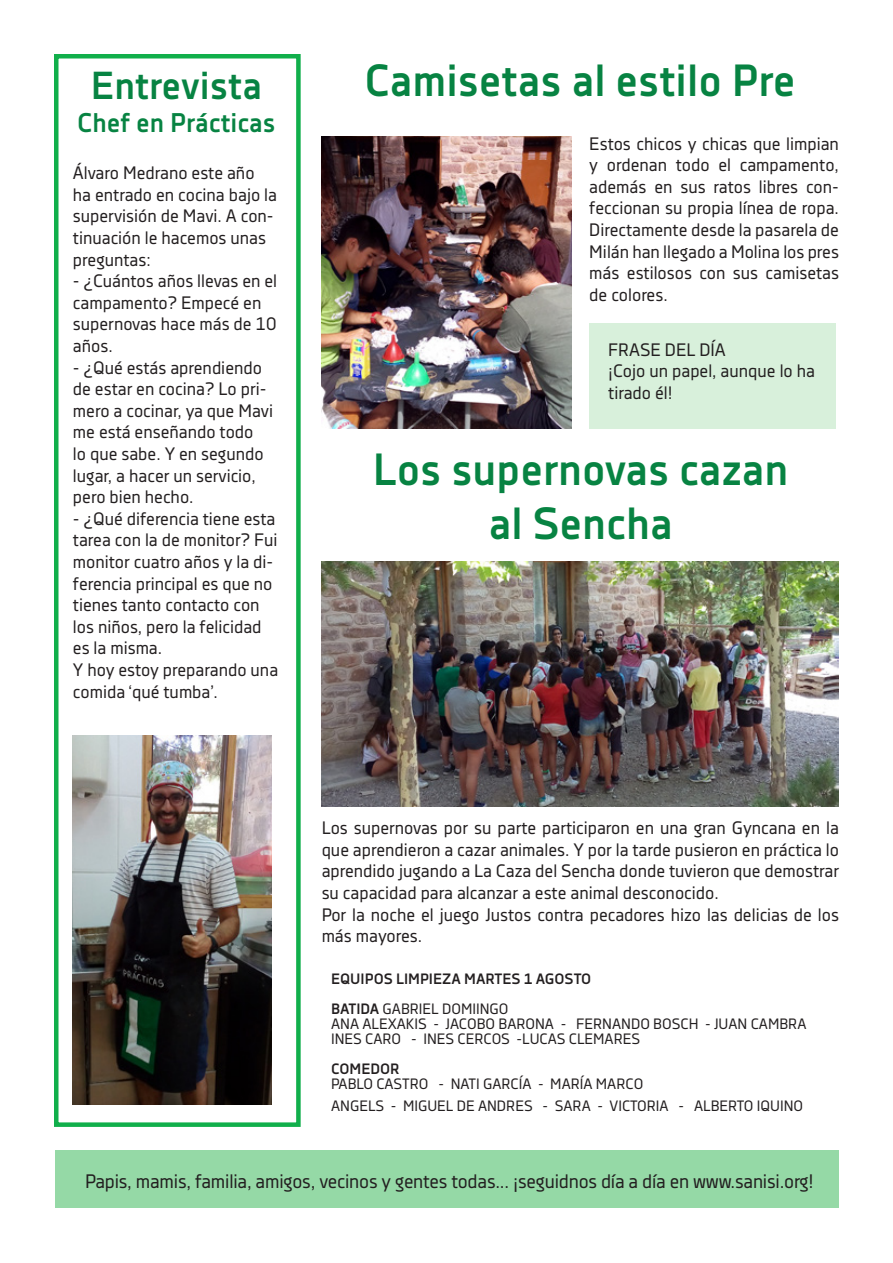
<style>
.page{position:relative;width:893px;height:1263px;background:#fff}
.page>*{position:absolute;margin:0;border:0;box-sizing:border-box;transform-origin:0 0}
.t1{font:700 45px "Decima Nova Pro";color:#078342}
.t2{font:700 39px "Decima Nova Pro";color:#078342}
.t3{font:700 27px "Decima Nova Pro";color:#078342}
.t4{font:19.5px "Decima Nova Pro";letter-spacing:-.01em;color:#231f20}
.t5{font:18px/21.6px "Decima Nova Pro";color:#231f20}
.t6{font:15px/15px "Decima Nova Pro";color:#231f20}
.t7{font:700 15px "Decima Nova Pro";color:#231f20}
.s1{font-weight:700}
</style>
<div class="page">
<div style="left:55px;top:1150px;width:783px;height:58px;background:#95d9a6"></div>
<div style="left:54px;top:54px;width:247px;height:1073px;border:4px solid #11af4b"></div>
<img style="left:73px;top:736px;width:199px;height:368px">
<img style="left:322px;top:136px;width:249px;height:292px">
<img style="left:322px;top:561px;width:516px;height:245px">
<div style="left:589px;top:323px;width:247px;height:105px;background:#d8f0db"></div>
<p class="t2" style="left:91px;top:63px;width:173px">Entrevista</p>
<p class="t3" style="left:77px;top:107px;width:200px">Chef en Prácticas</p>
<p class="t5" style="left:73px;top:162px;width:206px">Álvaro Medrano este año ha entrado en cocina bajo la supervisión de Mavi. A con&shy;tinuación le hacemos unas preguntas:</p>
<p class="t5" style="left:73px;top:270px;width:206px">- ¿Cuántos años llevas en el campamento? Empecé en supernovas hace más de 10 años.</p>
<p class="t5" style="left:73px;top:357px;width:202px">- ¿Qué estás aprendiendo de estar en cocina? Lo pri&shy;mero a cocinar, ya que Mavi me está enseñando todo<br>lo que sabe. Y en segundo lugar, a hacer un servicio, pero bien hecho.</p>
<p class="t5" style="left:73px;top:508px;width:206px">- ¿Qué diferencia tiene esta tarea con la de monitor? Fui monitor cuatro años y la di&shy;ferencia principal es que no tienes tanto contacto con los niños, pero la felicidad es la misma.</p>
<p class="t5" style="left:73px;top:659px;width:207px">Y hoy estoy preparando una comida ‘qué tumba’.</p>
<p class="t1" style="left:364px;top:54px;width:432px">Camisetas al estilo Pre</p>
<p class="t5" style="left:589px;top:133px;width:251px;text-align:justify">Estos chicos y chicas que limpian y ordenan todo el campamento, además en sus ratos libres con&shy;feccionan su propia línea de ropa.<br>Directamente desde la pasarela de Milán han llegado a Molina los pres más estilosos con sus camisetas de colores.</p>
<p class="t5" style="left:608px;top:339px;width:119px">FRASE DEL DÍA</p>
<p class="t5" style="left:608px;top:361px;width:208px">¡Cojo un papel, aunque lo ha tirado él!</p>
<p class="t1" style="left:373px;top:443px;width:417px">Los supernovas cazan</p>
<p class="t1" style="left:489px;top:497px;width:186px">al Sencha</p>
<p class="t5" style="left:322px;top:817px;width:519px;text-align:justify">Los supernovas por su parte participaron en una gran Gyncana en la que aprendieron a cazar animales. Y por la tarde pusieron en práctica lo aprendido jugando a La Caza del Sencha donde tuvieron que demostrar su capacidad para alcanzar a este animal desconocido.</p>
<p class="t5" style="left:322px;top:904px;width:519px">Por la noche el juego Justos contra pecadores hizo las delicias de los más mayores.</p>
<p class="t7" style="left:331px;top:970px;width:261px">EQUIPOS LIMPIEZA MARTES 1 AGOSTO</p>
<p class="t6" style="left:331px;top:1001px;width:179px"><span class="s1">BATIDA</span> GABRIEL DOMIINGO</p>
<p class="t6" style="left:331px;top:1016px;width:477px">ANA ALEXAKIS - JACOBO BARONA - FERNANDO BOSCH - JUAN CAMBRA<br>INES CARO - INES CERCOS -LUCAS CLEMARES</p>
<p class="t7" style="left:331px;top:1060px;width:70px">COMEDOR</p>
<p class="t6" style="left:331px;top:1076px;width:314px">PABLO CASTRO - NATI GARCÍA - MARÍA MARCO</p>
<p class="t6" style="left:331px;top:1098px;width:474px">ANGELS - MIGUEL DE ANDRES - SARA - VICTORIA - ALBERTO IQUINO</p>
<p class="t4" style="left:85px;top:1170px;width:730px">Papis, mamis, familia, amigos, vecinos y gentes todas... ¡seguidnos día a día en www.sanisi.org!</p>
</div>
